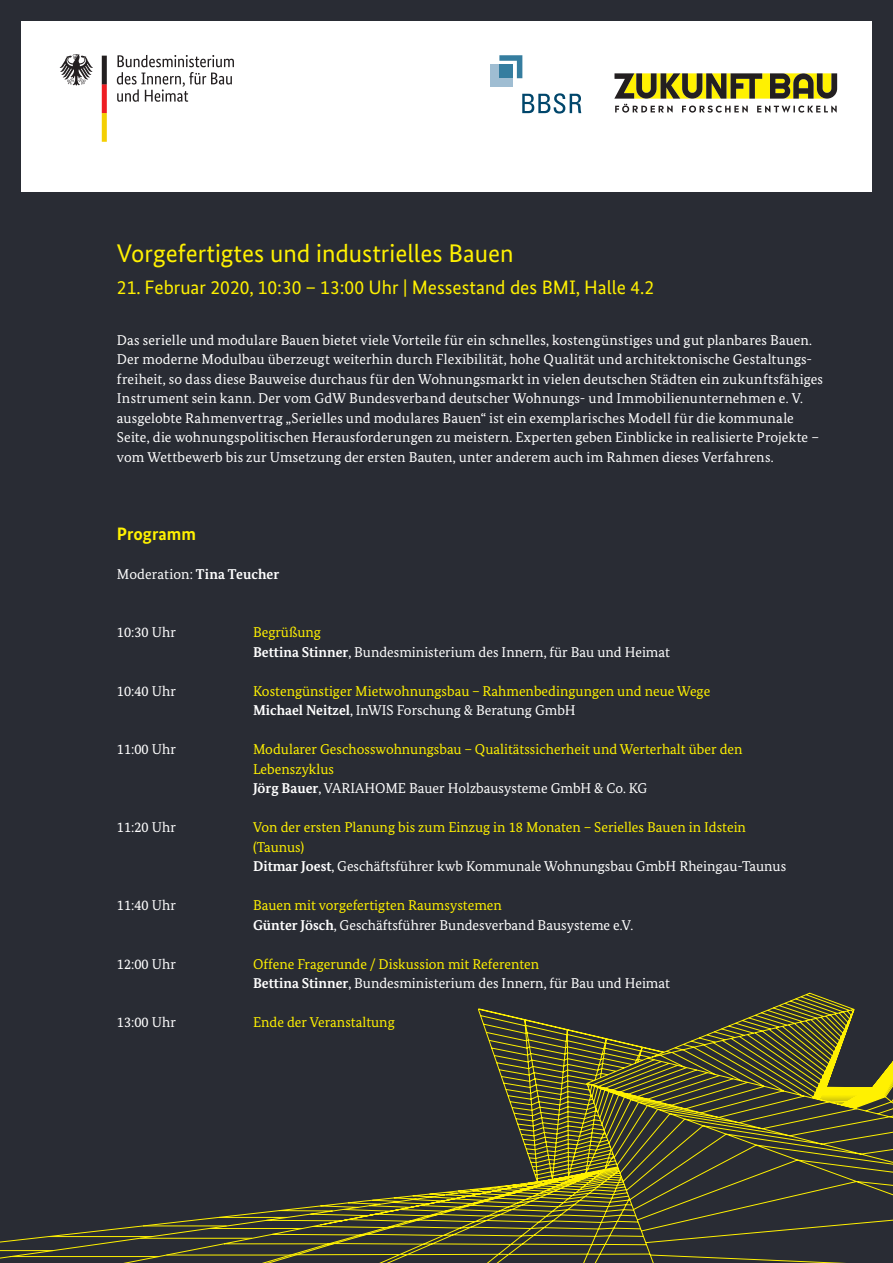
<style>
.page{position:relative;width:893px;height:1263px;background:#292c34}
.page>*{position:absolute;margin:0;border:0;box-sizing:border-box;transform-origin:0 0}
.Headline{font:25.5px "Bundes Sans";color:#fff101}
.Headline-2{font:19.5px "Bundes Sans";color:#fff101}
.Zwischenüberschrift{font:700 18px "Bundes Sans";color:#fff101}
.Fließtext{font:14.25px/19.5px "Bundes Serif";letter-spacing:.01em;color:#fff}
.Fließ_Einzug{font:14.25px "Bundes Serif";color:#fff}
.Fließ_Einzug-2{font:14.25px/19.5px "Bundes Serif";color:#fff101}
.s1{font-weight:700}
</style>
<div class="page">
<div style="left:21px;top:21px;width:851px;height:170px;background:#fff"></div>
<svg style="left:117px;top:55px;width:117px;height:47px"></svg>
<svg style="left:60px;top:54px;width:33px;height:32px"></svg>
<svg style="left:102px;top:56px;width:5px;height:86px"></svg>
<svg style="left:522px;top:93px;width:59px;height:21px"></svg>
<div style="left:490px;top:64px;width:23px;height:23px;background:#9fbdd2"></div>
<svg style="left:499px;top:55px;width:23px;height:23px"></svg>
<svg style="left:614px;top:73px;width:223px;height:40px"></svg>
<svg style="left:0;top:992px;width:893px;height:271px"></svg>
<hr style="left:166px;top:1255px;width:125px;height:1px;background:#fff101">
<hr style="left:209px;top:1228px;width:94px;height:1px;background:#fff101">
<hr style="left:140px;top:1238px;width:112px;height:1px;background:#fff101">
<hr style="left:10px;top:1256px;width:149px;height:1px;background:#fff101">
<hr style="left:219px;top:1217px;width:68px;height:1px;background:#fff101">
<hr style="left:143px;top:1226px;width:84px;height:1px;background:#fff101">
<hr style="left:49px;top:1236px;width:103px;height:1px;background:#fff101">
<hr style="left:0;top:1250px;width:53px;height:1px;background:#fff101">
<h1 class="Headline" style="left:117px;top:238px;width:398px">Vorgefertigtes und industrielles Bauen</h1>
<h1 class="Headline-2" style="left:117px;top:275px;width:539px">21. Februar 2020, 10:30 – 13:00 Uhr | Messestand des BMI, Halle 4.2</h1>
<p class="Fließtext" style="left:117px;top:330px;width:708px">Das serielle und modulare Bauen bietet viele Vorteile für ein schnelles, kostengünstiges und gut planbares Bauen.<br>Der moderne Modulbau überzeugt weiterhin durch Flexibilität, hohe Qualität und architektonische Gestaltungs&shy;freiheit, so dass diese Bauweise durchaus für den Wohnungsmarkt in vielen deutschen Städten ein zukunftsfähiges Instrument sein kann. Der vom GdW Bundesverband deutscher Wohnungs- und Immobilienunternehmen e. V. ausgelobte Rahmenvertrag „Serielles und modulares Bauen“ ist ein exemplarisches Modell für die kommunale Seite, die wohnungspolitischen Herausforderungen zu meistern. Experten geben Einblicke in realisierte Projekte – vom Wettbewerb bis zur Umsetzung der ersten Bauten, unter anderem auch im Rahmen dieses Verfahrens.</p>
<h2 class="Zwischenüberschrift" style="left:117px;top:523px;width:80px">Programm</h2>
<p class="Fließtext" style="left:117px;top:564px;width:164px">Moderation: <span class="s1">Tina Teucher</span></p>
<p class="Fließ_Einzug" style="left:117px;top:624px;width:60px">10:30 Uhr</p>
<p class="Fließ_Einzug-2" style="left:253px;top:622px;width:69px">Begrüßung</p>
<p class="Fließ_Einzug" style="left:253px;top:643px;width:418px"><span class="s1">Bettina Stinner</span>, Bundesministerium des Innern, für Bau und Heimat</p>
<p class="Fließ_Einzug" style="left:117px;top:682px;width:60px">10:40 Uhr</p>
<p class="Fließ_Einzug-2" style="left:253px;top:681px;width:459px">Kostengünstiger Mietwohnungsbau – Rahmenbedingungen und neue Wege</p>
<p class="Fließ_Einzug" style="left:253px;top:702px;width:324px"><span class="s1">Michael Neitzel</span>, InWIS Forschung &amp; Beratung GmbH</p>
<p class="Fließ_Einzug" style="left:117px;top:741px;width:60px">11:00 Uhr</p>
<p class="Fließ_Einzug-2" style="left:253px;top:739px;width:491px">Modularer Geschosswohnungsbau – Qualitätssicherheit und Werterhalt über den<br>Lebenszyklus</p>
<p class="Fließ_Einzug" style="left:253px;top:780px;width:396px"><span class="s1">Jörg Bauer</span>, VARIAHOME Bauer Holzbausysteme GmbH &amp; Co. KG</p>
<p class="Fließ_Einzug" style="left:117px;top:819px;width:60px">11:20 Uhr</p>
<p class="Fließ_Einzug-2" style="left:253px;top:817px;width:494px">Von der ersten Planung bis zum Einzug in 18 Monaten – Serielles Bauen in Idstein</p>
<p class="Fließ_Einzug-2" style="left:253px;top:837px;width:53px">(Taunus)</p>
<p class="Fließ_Einzug" style="left:253px;top:858px;width:535px"><span class="s1">Ditmar Joest</span>, Geschäftsführer kwb Kommunale Wohnungsbau GmbH Rheingau-Taunus</p>
<p class="Fließ_Einzug" style="left:117px;top:897px;width:60px">11:40 Uhr</p>
<p class="Fließ_Einzug-2" style="left:253px;top:895px;width:250px">Bauen mit vorgefertigten Raumsystemen</p>
<p class="Fließ_Einzug" style="left:253px;top:916px;width:382px"><span class="s1">Günter Jösch</span>, Geschäftsführer Bundesverband Bausysteme e.V.</p>
<p class="Fließ_Einzug" style="left:117px;top:955px;width:60px">12:00 Uhr</p>
<p class="Fließ_Einzug-2" style="left:253px;top:954px;width:288px">Offene Fragerunde / Diskussion mit Referenten</p>
<p class="Fließ_Einzug" style="left:253px;top:975px;width:418px"><span class="s1">Bettina Stinner</span>, Bundesministerium des Innern, für Bau und Heimat</p>
<p class="Fließ_Einzug" style="left:117px;top:1014px;width:60px">13:00 Uhr</p>
<p class="Fließ_Einzug-2" style="left:253px;top:1012px;width:143px">Ende der Veranstaltung</p>
</div>
